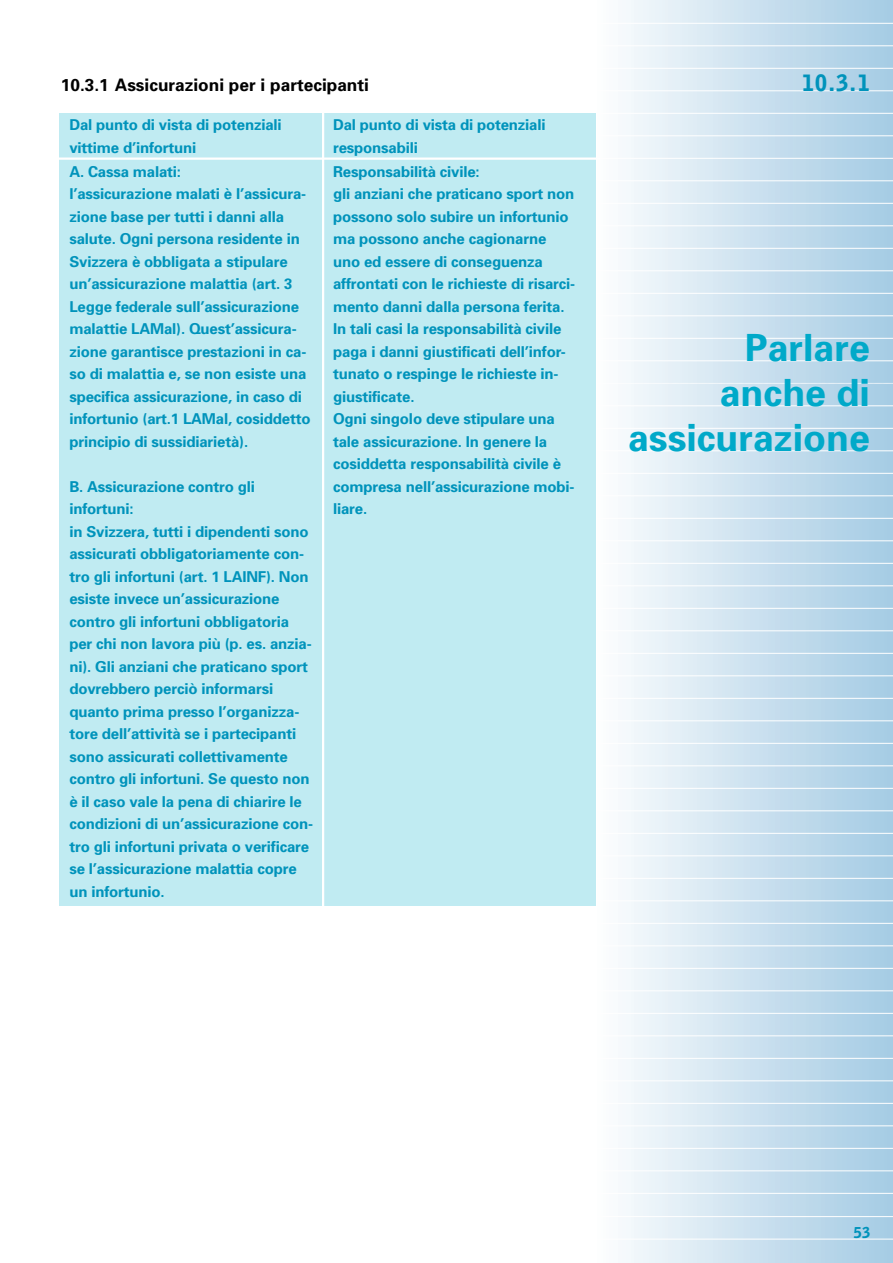
<style>
.page{position:relative;width:893px;height:1263px;background:#fff}
.page>*{position:absolute;margin:0;border:0;box-sizing:border-box;transform-origin:0 0}
.t1{font:700 37.5px/45px "Univers";color:#00a9c9;text-align:right}
.t2{font:900 22.5px "Bell Gothic BT";color:#0093bb}
.t3{font:700 17.25px "Univers";color:#000}
.t4{font:700 15px/22.5px "Univers";letter-spacing:-.01em;color:#0093bb}
.t5{font:900 15px "Bell Gothic BT";color:#0093bb}
</style>
<div class="page">
<div style="left:595px;top:0;width:297px;height:1263px;background:linear-gradient(to right,#fdfdfe,#a6cce4)"></div>
<hr style="left:595px;top:46px;width:297px;height:1px;background:#fff">
<hr style="left:595px;top:68px;width:297px;height:1px;background:#fff">
<hr style="left:595px;top:91px;width:297px;height:1px;background:#fff">
<hr style="left:595px;top:113px;width:297px;height:1px;background:#fff">
<hr style="left:595px;top:136px;width:297px;height:1px;background:#fff">
<hr style="left:595px;top:158px;width:297px;height:1px;background:#fff">
<hr style="left:595px;top:181px;width:297px;height:1px;background:#fff">
<hr style="left:595px;top:203px;width:297px;height:1px;background:#fff">
<hr style="left:595px;top:226px;width:297px;height:1px;background:#fff">
<hr style="left:595px;top:248px;width:297px;height:1px;background:#fff">
<hr style="left:595px;top:271px;width:297px;height:1px;background:#fff">
<hr style="left:595px;top:293px;width:297px;height:1px;background:#fff">
<hr style="left:595px;top:316px;width:297px;height:1px;background:#fff">
<hr style="left:595px;top:338px;width:297px;height:1px;background:#fff">
<hr style="left:595px;top:361px;width:297px;height:1px;background:#fff">
<svg style="left:595px;top:383px;width:297px;height:1px"></svg>
<hr style="left:595px;top:406px;width:297px;height:1px;background:#fff">
<hr style="left:595px;top:428px;width:297px;height:1px;background:#fff">
<hr style="left:595px;top:451px;width:297px;height:1px;background:#fff">
<hr style="left:595px;top:473px;width:297px;height:1px;background:#fff">
<hr style="left:595px;top:496px;width:297px;height:1px;background:#fff">
<hr style="left:595px;top:518px;width:297px;height:1px;background:#fff">
<hr style="left:595px;top:541px;width:297px;height:1px;background:#fff">
<hr style="left:595px;top:563px;width:297px;height:1px;background:#fff">
<hr style="left:595px;top:586px;width:297px;height:1px;background:#fff">
<hr style="left:595px;top:608px;width:297px;height:1px;background:#fff">
<hr style="left:595px;top:631px;width:297px;height:1px;background:#fff">
<hr style="left:595px;top:653px;width:297px;height:1px;background:#fff">
<hr style="left:595px;top:676px;width:297px;height:1px;background:#fff">
<hr style="left:595px;top:698px;width:297px;height:1px;background:#fff">
<hr style="left:595px;top:721px;width:297px;height:1px;background:#fff">
<hr style="left:595px;top:743px;width:297px;height:1px;background:#fff">
<hr style="left:595px;top:766px;width:297px;height:1px;background:#fff">
<hr style="left:595px;top:788px;width:297px;height:1px;background:#fff">
<hr style="left:595px;top:811px;width:297px;height:1px;background:#fff">
<hr style="left:595px;top:833px;width:297px;height:1px;background:#fff">
<hr style="left:595px;top:856px;width:297px;height:1px;background:#fff">
<hr style="left:595px;top:878px;width:297px;height:1px;background:#fff">
<hr style="left:595px;top:901px;width:297px;height:1px;background:#fff">
<hr style="left:595px;top:923px;width:297px;height:1px;background:#fff">
<hr style="left:595px;top:946px;width:297px;height:1px;background:#fff">
<hr style="left:595px;top:968px;width:297px;height:1px;background:#fff">
<hr style="left:595px;top:991px;width:297px;height:1px;background:#fff">
<hr style="left:595px;top:1013px;width:297px;height:1px;background:#fff">
<hr style="left:595px;top:1036px;width:297px;height:1px;background:#fff">
<hr style="left:595px;top:1058px;width:297px;height:1px;background:#fff">
<hr style="left:595px;top:1081px;width:297px;height:1px;background:#fff">
<hr style="left:595px;top:1103px;width:297px;height:1px;background:#fff">
<hr style="left:595px;top:1126px;width:297px;height:1px;background:#fff">
<hr style="left:595px;top:1148px;width:297px;height:1px;background:#fff">
<hr style="left:595px;top:1171px;width:297px;height:1px;background:#fff">
<hr style="left:595px;top:1193px;width:297px;height:1px;background:#fff">
<hr style="left:595px;top:1216px;width:297px;height:1px;background:#fff">
<hr style="left:595px;top:1239px;width:297px;height:1px;background:#fff">
<hr style="left:595px;top:23px;width:297px;height:1px;background:#fff">
<div style="left:59px;top:113px;width:536px;height:793px;background:#c0ebf2"></div>
<hr style="left:322px;top:107px;width:2px;height:818px;background:#fff">
<hr style="left:54px;top:157px;width:546px;height:3px;background:#fff">
<p class="t3" style="left:61px;top:78px;width:310px">10.3.1 Assicurazioni per i partecipanti</p>
<p class="t4" style="left:69px;top:115px;width:214px">Dal punto di vista di potenziali vittime d’infortuni</p>
<p class="t4" style="left:69px;top:161px;width:243px">A. Cassa malati:<br>l’assicurazione malati è l’assicura&shy;zione base per tutti i danni alla salute. Ogni persona residente in Svizzera è obbligata a stipulare un’assicurazione malattia (art. 3<br>Legge federale sull’assicurazione malattie LAMal). Quest’assicura&shy;zione garantisce prestazioni in ca&shy;so di malattia e, se non esiste una specifica assicurazione, in caso di infortunio (art.1 LAMal, cosiddetto principio di sussidiarietà).</p>
<p class="t4" style="left:69px;top:476px;width:245px">B. Assicurazione contro gli infortuni:<br>in Svizzera, tutti i dipendenti sono assicurati obbligatoriamente con&shy;tro gli infortuni (art. 1 LAINF). Non esiste invece un’assicurazione contro gli infortuni obbligatoria per chi non lavora più (p. es. anzia&shy;ni). Gli anziani che praticano sport dovrebbero perciò informarsi quanto prima presso l’organizza&shy;tore dell’attività se i partecipanti sono assicurati collettivamente contro gli infortuni. Se questo non è il caso vale la pena di chiarire le condizioni di un’assicurazione con&shy;tro gli infortuni privata o verificare se l’assicurazione malattia copre un infortunio.</p>
<p class="t4" style="left:333px;top:115px;width:214px">Dal punto di vista di potenziali responsabili</p>
<p class="t4" style="left:333px;top:161px;width:244px">Responsabilità civile:<br>gli anziani che praticano sport non possono solo subire un infortunio ma possono anche cagionarne uno ed essere di conseguenza affrontati con le richieste di risarci&shy;mento danni dalla persona ferita.<br>In tali casi la responsabilità civile paga i danni giustificati dell’infor&shy;tunato o respinge le richieste in&shy;giustificate.<br>Ogni singolo deve stipulare una tale assicurazione. In genere la cosiddetta responsabilità civile è compresa nell’assicurazione mobi&shy;liare.</p>
<h2 class="t2" style="left:801px;top:74px;width:70px">10.3.1</h2>
<h1 class="t1" style="left:628px;top:328px;width:243px">Parlare<br>anche di assicurazione</h1>
<p class="t5" style="left:853px;top:1227px;width:19px">53</p>
</div>
